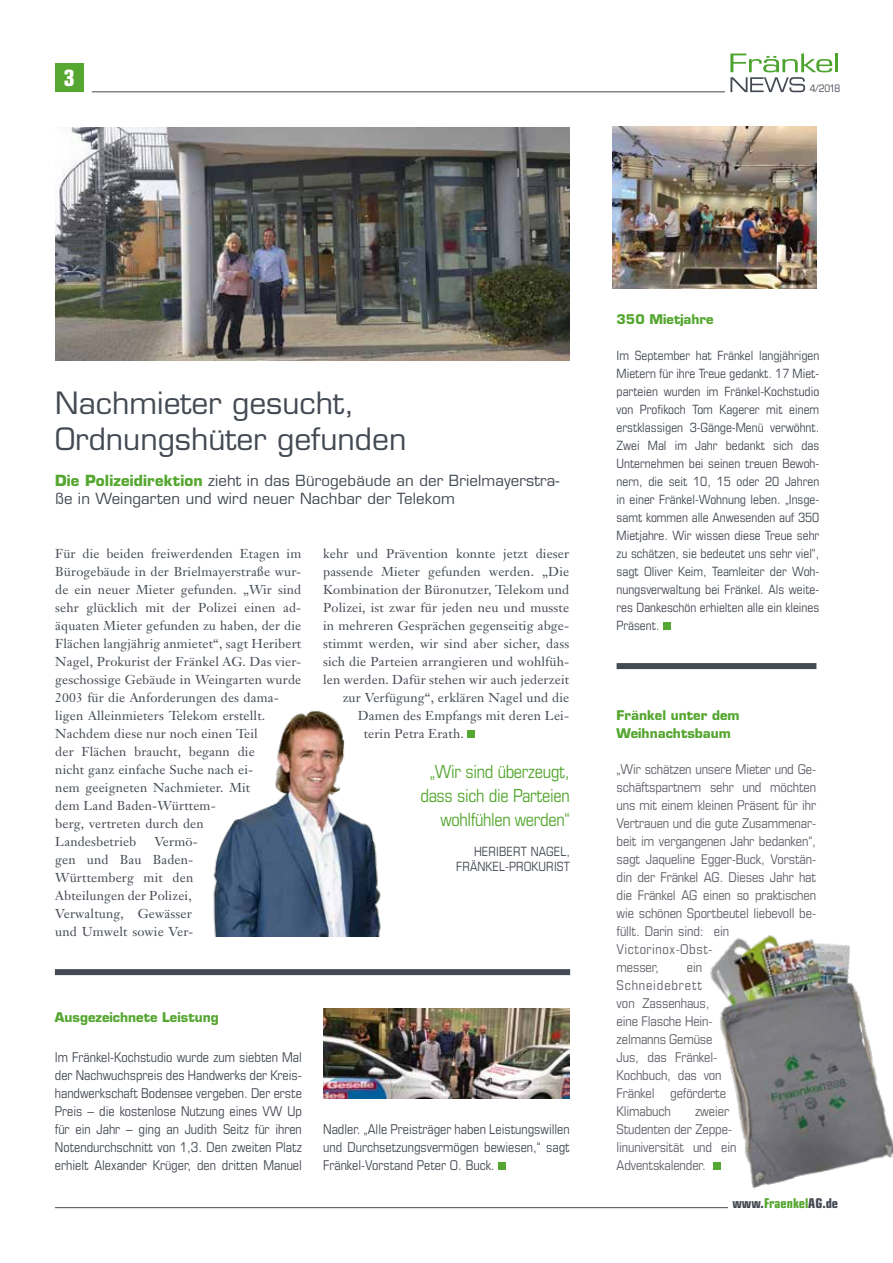
<style>
.page{position:relative;width:893px;height:1263px;background:#fff}
.page>*{position:absolute;margin:0;border:0;box-sizing:border-box;transform-origin:0 0}
.t1{font:30px/36px "Eurostile";color:#444a53}
.t2{font:700 condensed 22.5px "Eurostile";color:#fff}
.t3{font:condensed 18px/24px "Eurostile";letter-spacing:-.02em;color:#55a731;text-align:right}
.t4{font:15px/18px "Eurostile";letter-spacing:.01em;color:#444a53}
.t5{font:condensed 13.5px/18px "Eurostile";letter-spacing:-.01em;color:#5e6168}
.t6{font:condensed 13.5px/18px "Eurostile";color:#444a53;text-align:justify}
.t7{font:700 condensed 13.5px "Eurostile";color:#444a53}
.t8{font:700 13.05px/18px "Eurostile";color:#55a731}
.t9{font:12.75px/18px "Janson Text";letter-spacing:.01em;color:#444a53}
.t10{font:condensed 12.75px/18px "Eurostile";color:#444a53;text-align:justify}
.t11{font:condensed 10.35px "Eurostile";color:#444a53}
.s1{font-weight:700;color:#55a731}
.s2{color:#55a731}
</style>
<div class="page">
<div style="left:663px;top:622px;width:8px;height:8px;background:#55a731"></div>
<div style="left:617px;top:663px;width:199px;height:6px;background:#444a53"></div>
<div style="left:468px;top:730px;width:7px;height:8px;background:#55a731"></div>
<img style="left:213px;top:710px;width:168px;height:226px">
<div style="left:55px;top:969px;width:515px;height:6px;background:#444a53"></div>
<hr style="left:835px;top:54px;width:3px;height:18px;background:#4ca42e">
<svg style="left:730px;top:54px;width:102px;height:38px"></svg>
<hr style="left:92px;top:91px;width:633px;height:1px;background:#444a53">
<div style="left:55px;top:63px;width:29px;height:29px;background:#55a731"></div>
<img style="left:55px;top:128px;width:515px;height:232px">
<img style="left:612px;top:126px;width:204px;height:162px">
<img style="left:710px;top:935px;width:183px;height:254px">
<div style="left:498px;top:1162px;width:8px;height:8px;background:#55a731"></div>
<img style="left:323px;top:1008px;width:247px;height:90px">
<hr style="left:55px;top:1207px;width:674px;height:1px;background:#444a53">
<div style="left:728px;top:1193px;width:114px;height:19px;background:#fff"></div>
<div style="left:713px;top:1162px;width:8px;height:8px;background:#55a731"></div>
<h2 class="t2" style="left:64px;top:64px;width:13px">3</h2>
<p class="t11" style="left:810px;top:82px;width:32px">4/2018</p>
<h1 class="t1" style="left:55px;top:385px;width:353px">Nachmieter gesucht,<br>Ordnungshüter gefunden</h1>
<p class="t4" style="left:55px;top:471px;width:506px"><span class="s1">Die Polizeidirektion</span> zieht in das Bürogebäude an der Brielmayerstra&shy;ße in Weingarten und wird neuer Nachbar der Telekom</p>
<p class="t9" style="left:55px;top:544px;width:248px">Für die beiden freiwerdenden Etagen im Bürogebäude in der Brielmayerstraße wur&shy;de ein neuer Mieter gefunden. „Wir sind sehr glücklich mit der Polizei einen ad&shy;äquaten Mieter gefunden zu haben, der die Flächen langjährig anmietet“, sagt Heribert Nagel, Prokurist der Fränkel AG. Das vier&shy;geschossige Gebäude in Weingarten wurde 2003 für die Anforderungen des dama&shy;ligen Alleinmieters Telekom erstellt.<br>Nachdem diese nur noch einen Teil<br>der Flächen braucht, begann die<br>nicht ganz einfache Suche nach ei-<br>nem geeigneten Nachmieter. Mit<br>dem Land Baden-Württem-<br>berg, vertreten durch den<br>Landesbetrieb</p>
<p class="t9" style="left:55px;top:832px;width:144px;text-indent:99px">Vermö&shy;gen und Bau Baden-<br>Württemberg mit den<br>Abteilungen der Polizei,<br>Verwaltung, Gewässer und Umwelt sowie Ver-</p>
<p class="t9" style="left:323px;top:544px;width:248px">kehr und Prävention konnte jetzt dieser</p>
<p class="t9" style="left:323px;top:562px;width:247px">passende Mieter gefunden werden. „Die</p>
<p class="t9" style="left:323px;top:580px;width:247px">Kombination der Büronutzer, Telekom und</p>
<p class="t9" style="left:323px;top:598px;width:248px">Polizei, ist zwar für jeden neu und musste</p>
<p class="t9" style="left:323px;top:616px;width:248px">in mehreren Gesprächen gegenseitig abge-</p>
<p class="t9" style="left:323px;top:634px;width:247px">stimmt werden, wir sind aber sicher, dass</p>
<p class="t9" style="left:323px;top:652px;width:248px">sich die Parteien arrangieren und wohlfüh-</p>
<p class="t9" style="left:323px;top:670px;width:247px">len werden. Dafür stehen wir auch jederzeit</p>
<p class="t9" style="left:343px;top:688px;width:228px">zur Verfügung“, erklären Nagel und die</p>
<p class="t9" style="left:358px;top:706px;width:213px">Damen des Empfangs mit deren Lei-</p>
<p class="t9" style="left:364px;top:724px;width:102px">terin Petra Erath.</p>
<h3 class="t3" style="left:420px;top:759px;width:151px">„Wir sind überzeugt, dass sich die Parteien wohlfühlen werden“</h3>
<p class="t10" style="left:456px;top:844px;width:115px;line-height:15px;text-align:right">HERIBERT NAGEL,<br>FRÄNKEL-PROKURIST</p>
<p class="t8" style="left:55px;top:1008px;width:165px">Ausgezeichnete Leistung</p>
<p class="t6" style="left:55px;top:1048px;width:249px">Im Fränkel-Kochstudio wurde zum siebten Mal der Nachwuchspreis des Handwerks der Kreis&shy;handwerkschaft Bodensee vergeben. Der erste Preis – die kostenlose Nutzung eines VW Up für ein Jahr – ging an Judith Seitz für ihren Notendurchschnitt von 1,3. Den zweiten Platz erhielt Alexander Krüger, den dritten Manuel</p>
<p class="t6" style="left:323px;top:1120px;width:248px">Nadler. „Alle Preisträger haben Leistungswillen und Durchsetzungsvermögen bewiesen,“ sagt Fränkel-Vorstand Peter O. Buck.</p>
<p class="t8" style="left:617px;top:310px;width:99px">350 Mietjahre</p>
<p class="t10" style="left:617px;top:346px;width:204px">Im September hat Fränkel langjährigen Mietern für ihre Treue gedankt. 17 Miet&shy;parteien wurden im Fränkel-Kochstudio von Profikoch Tom Kagerer mit einem erstklassigen 3-Gänge-Menü verwöhnt.<br>Zwei Mal im Jahr bedankt sich das Unternehmen bei seinen treuen Bewoh&shy;nern, die seit 10, 15 oder 20 Jahren in einer Fränkel-Wohnung leben. „Insge&shy;samt kommen alle Anwesenden auf 350<br>Mietjahre. Wir wissen diese Treue sehr zu schätzen, sie bedeutet uns sehr viel“, sagt Oliver Keim, Teamleiter der Woh&shy;nungsverwaltung bei Fränkel. Als weite&shy;res Dankeschön erhielten alle ein kleines Präsent.</p>
<p class="t8" style="left:617px;top:706px;width:125px">Fränkel unter dem<br>Weihnachtsbaum</p>
<p class="t5" style="left:617px;top:760px;width:201px">„Wir schätzen unsere Mieter und Ge&shy;schäftspartnern sehr und möchten uns mit einem kleinen Präsent für ihr<br>Vertrauen und die gute Zusammenar&shy;beit im vergangenen Jahr bedanken“, sagt Jaqueline Egger-Buck, Vorstän&shy;din der Fränkel AG. Dieses Jahr hat die Fränkel AG einen so praktischen wie schönen Sportbeutel liebevoll be&shy;füllt. Darin sind: ein<br>Victorinox-Obst-<br>messer,</p>
<p class="t5" style="left:617px;top:958px;width:111px;text-indent:70px">ein<br>Schneidebrett<br>von Zassenhaus, eine Flasche Hein&shy;zelmanns Gemüse<br>Jus, das Fränkel-<br>Kochbuch, das von<br>Fränkel geförderte<br>Klimabuch</p>
<p class="t5" style="left:617px;top:1102px;width:122px;text-indent:78px">zweier<br>Studenten der Zeppe&shy;linuniversität und ein<br>Adventskalender.</p>
<p class="t7" style="left:732px;top:1195px;width:107px">www.<span class="s2">Fraenkel</span>AG.de</p>
</div>
